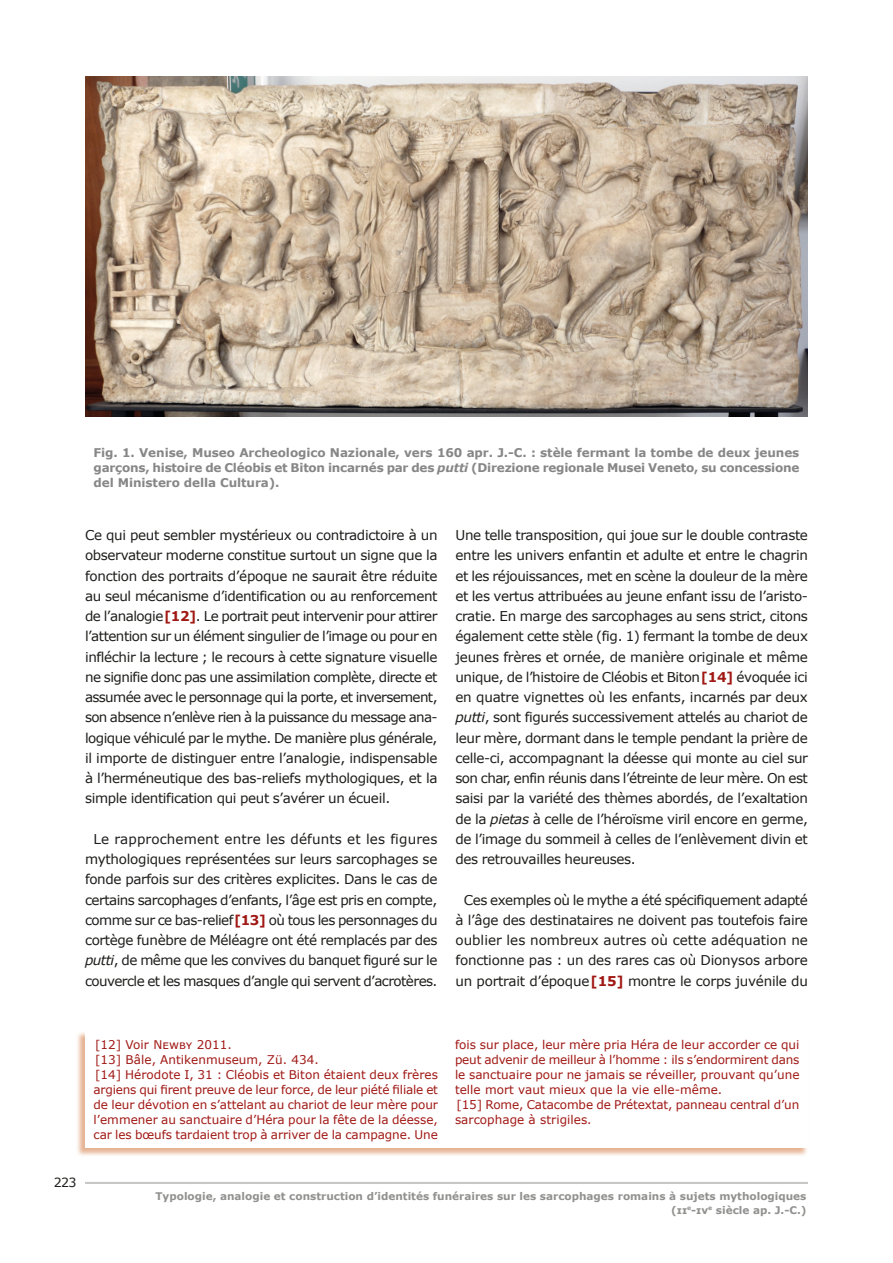
<style>
.page{position:relative;width:893px;height:1263px;background:#fff}
.page>*{position:absolute;margin:0;border:0;box-sizing:border-box;transform-origin:0 0}
.t1{font:13.5px/20.2px "Verdana";letter-spacing:-.025em;color:#1d1d1b;text-align:justify}
.t2{font:12.6px "Verdana";color:#1d1d1b}
.t3{font:12px/15px "Verdana";color:#a01915}
.t4{font:700 12px/15px "Verdana";letter-spacing:-.01em;color:#878787;text-align:justify}
.t5{font:700 10.5px/13.5px "Verdana";color:#919190;text-align:right}
.s1{font-style:italic}
.s2{font-weight:700;color:#a01915}
</style>
<div class="page">
<hr style="left:85px;top:1182px;width:723px;height:2px;background:#c7c7c6">
<div style="left:76px;top:1031px;width:732px;height:126px;background:#cc6928;opacity:.5"></div>
<div style="left:85px;top:1031px;width:723px;height:117px;background:#fff"></div>
<img style="left:85px;top:77px;width:723px;height:340px">
<p class="t4" style="left:94px;top:445px;width:707px">Fig. 1. Venise, Museo Archeologico Nazionale, vers 160 apr. J.‑C. : stèle fermant la tombe de deux jeunes garçons, histoire de Cléobis et Biton incarnés par des <span class="s1">putti</span> (Direzione regionale Musei Veneto, su concessione del Ministero della Cultura).</p>
<p class="t1" style="left:85px;top:525px;width:354px">Ce qui peut sembler mystérieux ou contradictoire à un observateur moderne constitue surtout un signe que la fonction des portraits d’époque ne saurait être réduite au seul mécanisme d’identification ou au renforcement de l’analogie<span class="s2">[12]</span>. Le portrait peut intervenir pour attirer l’attention sur un élément singulier de l’image ou pour en infléchir la lecture ; le recours à cette signature visuelle ne signifie donc pas une assimilation complète, directe et assumée avec le personnage qui la porte, et inversement, son absence n’enlève rien à la puissance du message ana&shy;logique véhiculé par le mythe. De manière plus générale, il importe de distinguer entre l’analogie, indispensable à l’herméneutique des bas-reliefs mythologiques, et la simple identification qui peut s’avérer un écueil.</p>
<p class="t1" style="left:85px;top:829px;width:354px;text-indent:9px">Le rapprochement entre les défunts et les figures mythologiques représentées sur leurs sarcophages se fonde parfois sur des critères explicites. Dans le cas de certains sarcophages d’enfants, l’âge est pris en compte, comme sur ce bas-relief<span class="s2">[13]</span> où tous les personnages du cortège funèbre de Méléagre ont été remplacés par des <span class="s1">putti</span>, de même que les convives du banquet figuré sur le couvercle et les masques d’angle qui servent d’acrotères.</p>
<p class="t1" style="left:455px;top:525px;width:354px">Une telle transposition, qui joue sur le double contraste entre les univers enfantin et adulte et entre le chagrin et les réjouissances, met en scène la douleur de la mère et les vertus attribuées au jeune enfant issu de l’aristo&shy;cratie. En marge des sarcophages au sens strict, citons également cette stèle (fig. 1) fermant la tombe de deux jeunes frères et ornée, de manière originale et même unique, de l’histoire de Cléobis et Biton<span class="s2">[14]</span> évoquée ici en quatre vignettes où les enfants, incarnés par deux <span class="s1">putti</span>, sont figurés successivement attelés au chariot de leur mère, dormant dans le temple pendant la prière de celle-ci, accompagnant la déesse qui monte au ciel sur son char, enfin réunis dans l’étreinte de leur mère. On est saisi par la variété des thèmes abordés, de l’exaltation de la <span class="s1">pietas</span> à celle de l’héroïsme viril encore en germe, de l’image du sommeil à celles de l’enlèvement divin et des retrouvailles heureuses.</p>
<p class="t1" style="left:455px;top:889px;width:354px;text-indent:9px">Ces exemples où le mythe a été spécifiquement adapté à l’âge des destinataires ne doivent pas toutefois faire oublier les nombreux autres où cette adéquation ne fonctionne pas : un des rares cas où Dionysos arbore un portrait d’époque<span class="s2">[15]</span> montre le corps juvénile du</p>
<p class="t2" style="left:54px;top:1173px;width:24px">223</p>
<p class="t3" style="left:94px;top:1037px;width:346px">[12] Voir Newby 2011.<br>[13] Bâle, Antikenmuseum, Zü. 434.<br>[14] Hérodote I, 31 : Cléobis et Biton étaient deux frères argiens qui firent preuve de leur force, de leur piété filiale et de leur dévotion en s’attelant au chariot de leur mère pour l’emmener au sanctuaire d’Héra pour la fête de la déesse, car les bœufs tardaient trop à arriver de la campagne. Une</p>
<p class="t3" style="left:455px;top:1037px;width:346px">fois sur place, leur mère pria Héra de leur accorder ce qui peut advenir de meilleur à l’homme : ils s’endormirent dans le sanctuaire pour ne jamais se réveiller, prouvant qu’une telle mort vaut mieux que la vie elle-même.<br>[15] Rome, Catacombe de Prétextat, panneau central d’un sarcophage à strigiles.</p>
<p class="t5" style="left:155px;top:1189px;width:652px">Typologie, analogie et construction d’identités funéraires sur les sarcophages romains à sujets mythologiques (ii<sup>e</sup>-iv<sup>e</sup> siècle ap. J.-C.)</p>
</div>
